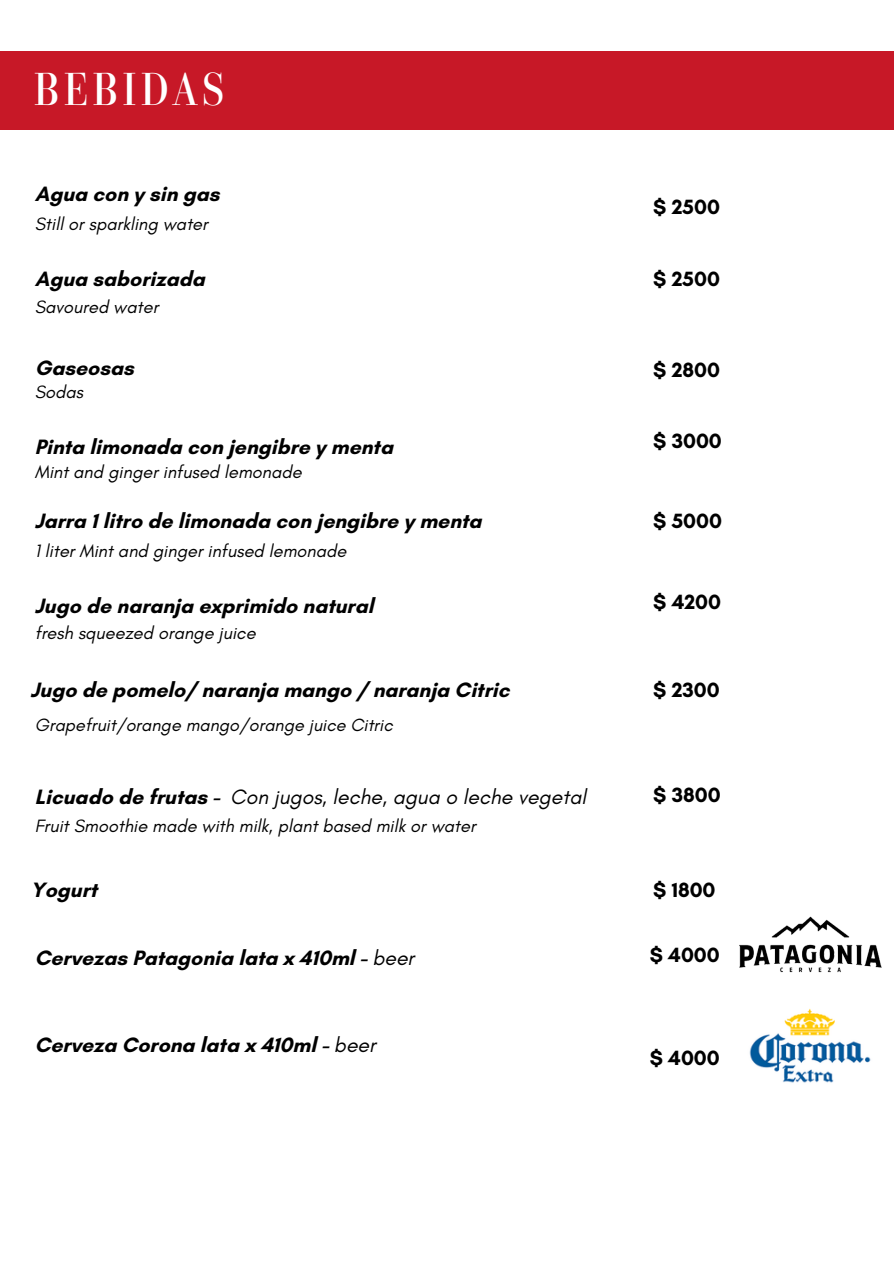
<style>
.page{position:relative;width:894px;height:1264px;background:#fff}
.page>*{position:absolute;margin:0;border:0;box-sizing:border-box;transform-origin:0 0}
.t1{font:44.55px "Parmigiano Headline HL";letter-spacing:.085em;color:#fff}
.t2{font:700 21.15px "Glacial Indifference";color:#000}
.t3{font:italic 21.15px "Glacial Indifference";color:#000}
.t4{font:700 21px "Glacial Indifference";color:#000}
.t5{font:italic 18.15px "Glacial Indifference";color:#000}
.t6{font:italic 18px "Glacial Indifference";color:#000}
.s1{font-weight:700;font-style:normal}
.s2{font-weight:400;font-style:italic}
</style>
<div class="page">
<div style="left:0;top:52px;width:893px;height:78px;background:#c71827"></div>
<img style="left:739px;top:916px;width:143px;height:57px">
<img style="left:749px;top:1008px;width:122px;height:75px">
<h1 class="t1" style="left:34px;top:61px;width:192px">BEBIDAS</h1>
<p class="t2" style="left:35px;top:181px;width:186px">Agua con y sin gas</p>
<h2 class="t5" style="left:35px;top:212px;width:174px">Still or sparkling water</h2>
<h2 class="t2" style="left:35px;top:266px;width:171px">Agua saborizada</h2>
<h2 class="t5" style="left:35px;top:295px;width:125px">Savoured water</h2>
<h2 class="t2" style="left:35px;top:355px;width:100px">Gaseosas</h2>
<h2 class="t5" style="left:35px;top:381px;width:50px">Sodas</h2>
<h3 class="t2" style="left:35px;top:434px;width:359px">Pinta limonada con jengibre y menta</h3>
<p class="t5" style="left:35px;top:461px;width:268px">Mint and ginger infused lemonade</p>
<h2 class="t4" style="left:653px;top:194px;width:68px">$ 2500</h2>
<h2 class="t4" style="left:653px;top:266px;width:68px">$ 2500</h2>
<p class="t4" style="left:653px;top:357px;width:68px">$ 2800</p>
<h2 class="t4" style="left:653px;top:428px;width:70px">$ 3000</h2>
<h2 class="t2" style="left:35px;top:508px;width:448px">Jarra 1 litro de limonada con jengibre y menta</h2>
<h3 class="t4" style="left:653px;top:508px;width:70px">$ 5000</h3>
<p class="t5" style="left:35px;top:539px;width:313px">1 liter Mint and ginger infused lemonade</p>
<h2 class="t2" style="left:35px;top:592px;width:340px">Jugo de naranja exprimido natural</h2>
<p class="t4" style="left:653px;top:589px;width:69px">$ 4200</p>
<h2 class="t5" style="left:35px;top:622px;width:222px">fresh squeezed orange juice</h2>
<p class="t2" style="left:31px;top:676px;width:480px">Jugo de pomelo/ naranja mango / naranja Citric</p>
<h2 class="t4" style="left:653px;top:676px;width:68px">$ 2300</h2>
<p class="t6" style="left:35px;top:714px;width:359px">Grapefruit/orange mango/orange juice Citric</p>
<h2 class="t3" style="left:35px;top:784px;width:552px"><span class="s1">Licuado de frutas -</span> Con jugos, leche, agua o leche vegetal</h2>
<h2 class="t4" style="left:653px;top:782px;width:69px">$ 3800</h2>
<h2 class="t5" style="left:35px;top:814px;width:442px">Fruit Smoothie made with milk, plant based milk or water</h2>
<h3 class="t2" style="left:31px;top:876px;width:68px">Yogurt</h3>
<h2 class="t2" style="left:35px;top:945px;width:381px">Cervezas Patagonia lata x 410ml - <span class="s2">beer</span></h2>
<h2 class="t2" style="left:35px;top:1032px;width:342px">Cerveza Corona lata x 410ml - <span class="s2">beer</span></h2>
<p class="t4" style="left:653px;top:876px;width:64px">$ 1800</p>
<p class="t4" style="left:649px;top:942px;width:71px">$ 4000</p>
<h2 class="t4" style="left:649px;top:1044px;width:71px">$ 4000</h2>
</div>
